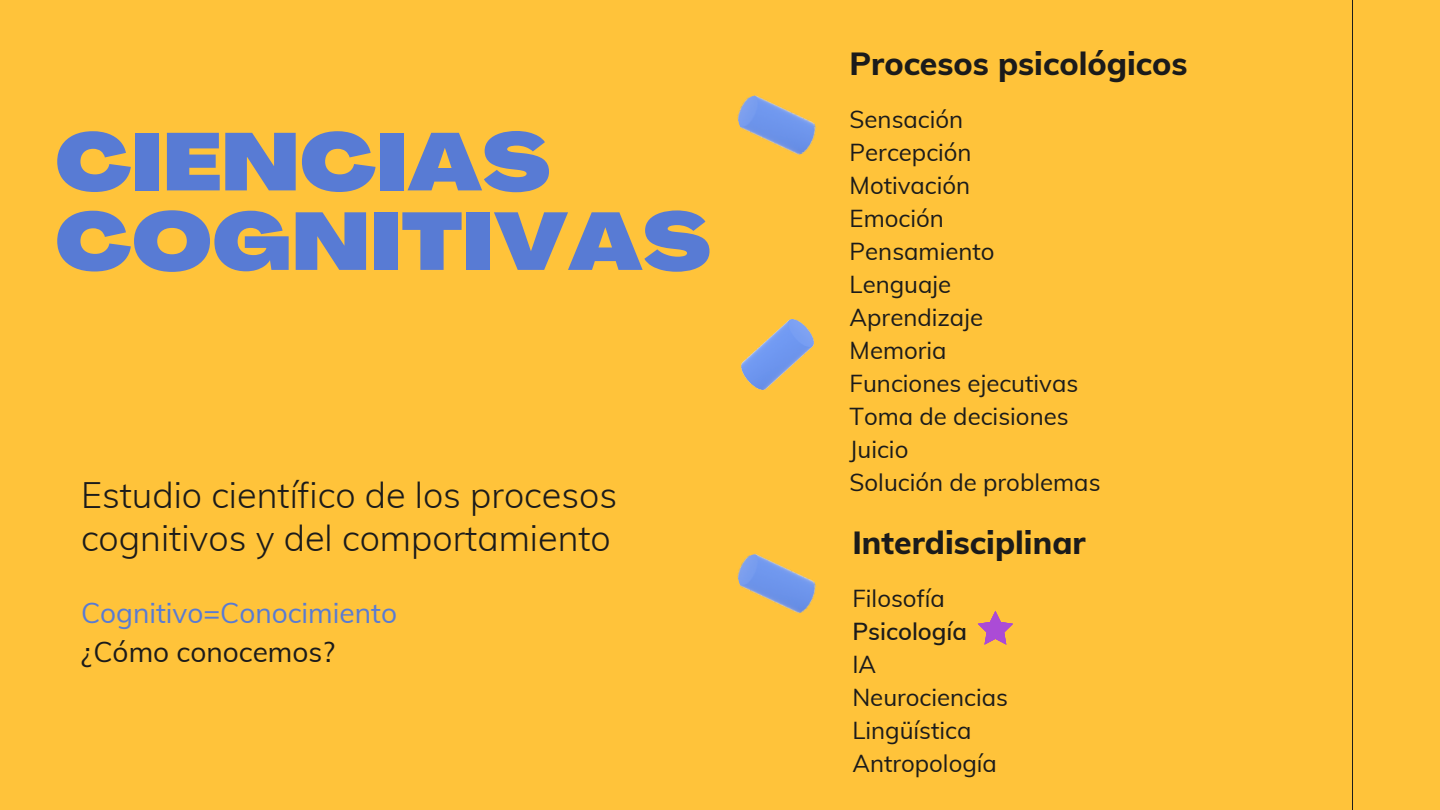
<style>
.page{position:relative;width:1440px;height:810px;background:#ffc33a}
.page>*{position:absolute;margin:0;border:0;box-sizing:border-box;transform-origin:0 0}
.t1{font:900 expanded 80px/79.5px "Agrandir";color:#587bd4}
.t2{font:300 36px/42.8px "Muli";color:#1b1b1b}
.t3{font:800 32px "Muli";color:#1b1b1b}
.t4{font:28px "Muli";color:#587bd4}
.t5{font:28px "Muli";color:#1b1b1b}
.t6{font:24px/33px "Muli";color:#1b1b1b}
.t7{font:600 24px "Muli";color:#1b1b1b}
</style>
<div class="page">
<hr style="left:1352px;top:0;width:1px;height:810px;background:#1b1b1b">
<img style="left:737px;top:95px;width:79px;height:60px">
<img style="left:737px;top:553px;width:79px;height:61px">
<img style="left:741px;top:319px;width:73px;height:70px">
<svg style="left:978px;top:611px;width:35px;height:34px"></svg>
<h1 class="t1" style="left:55px;top:131px;width:657px">CIENCIAS<br>COGNITIVAS</h1>
<h2 class="t2" style="left:81px;top:473px;width:538px">Estudio científico de los procesos cognitivos y del comportamiento</h2>
<p class="t4" style="left:81px;top:595px;width:318px">Cognitivo=Conocimiento</p>
<p class="t5" style="left:81px;top:634px;width:255px">¿Cómo conocemos?</p>
<h3 class="t3" style="left:850px;top:43px;width:339px">Procesos psicológicos</h3>
<p class="t6" style="left:850px;top:102px;width:252px">Sensación<br>Percepción<br>Motivación<br>Emoción<br>Pensamiento<br>Lenguaje<br>Aprendizaje<br>Memoria<br>Funciones ejecutivas<br>Toma de decisiones<br>Juicio<br>Solución de problemas</p>
<h3 class="t3" style="left:852px;top:522px;width:235px">Interdisciplinar</h3>
<p class="t6" style="left:852px;top:581px;width:94px">Filosofía</p>
<p class="t7" style="left:852px;top:616px;width:116px">Psicología</p>
<p class="t6" style="left:852px;top:647px;width:157px">IA<br>Neurociencias<br>Lingüística<br>Antropología</p>
</div>
